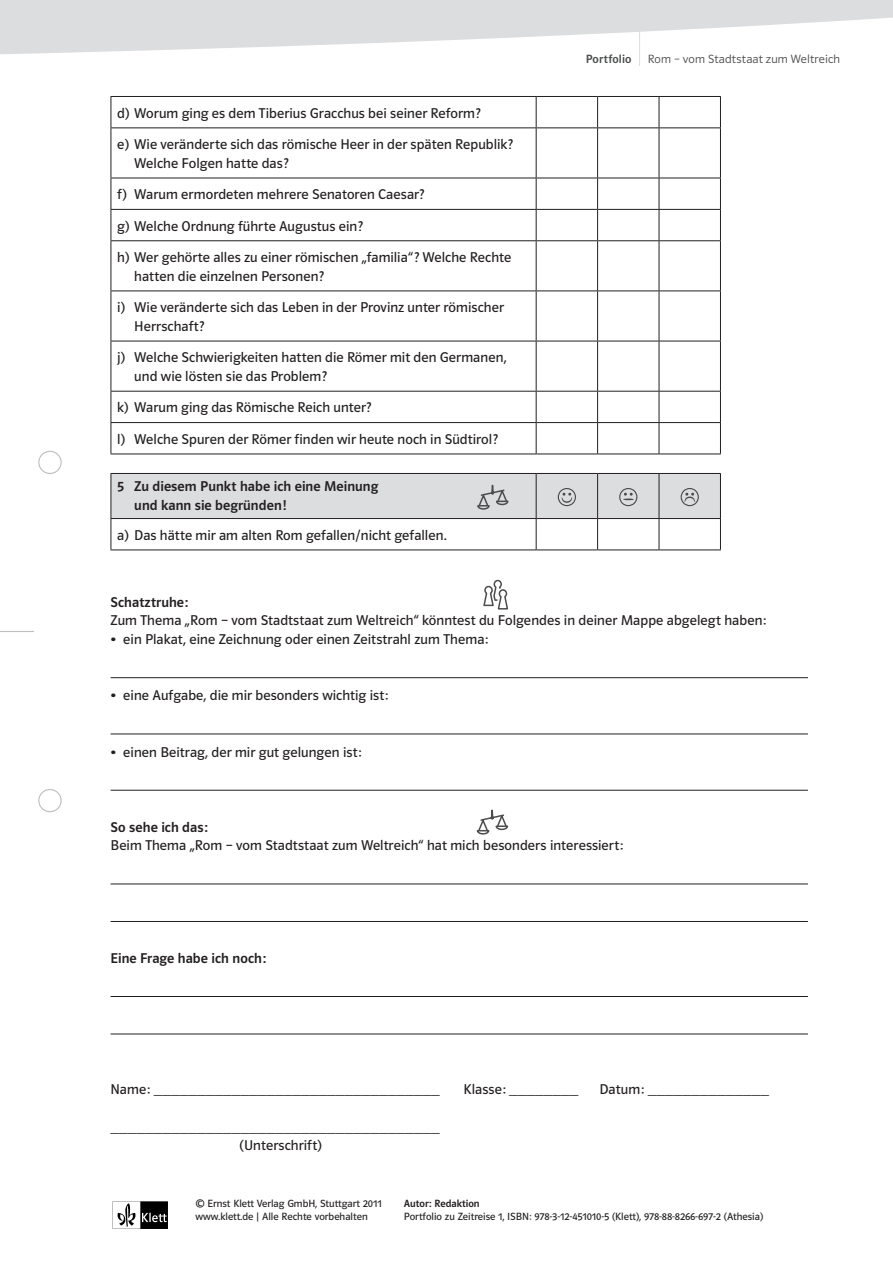
<style>
.page{position:relative;width:893px;height:1263px;background:#fff}
.page>*{position:absolute;margin:0;border:0;box-sizing:border-box;transform-origin:0 0}
.t1{font:14.25px/18.8px "Polo ST11 K Buch";letter-spacing:.005em;color:#231f20}
.t2{font:14.25px/18.8px "Polo ST11 K Krftg";letter-spacing:.005em;color:#231f20}
.t3{font:12px "Polo ST11 K Leicht";letter-spacing:.015em;color:#4b4c4d}
.t4{font:12px "Polo ST11 K Krftg";letter-spacing:.01em;color:#4b4c4d}
.t5{font:10.5px/12.8px "Polo ST11 K Buch";color:#231f20}
.t6{font:10.5px "Polo ST11 K Krftg";color:#231f20}
.s1{font-family:"Polo ST11 K Krftg"}
</style>
<div class="page">
<hr style="left:0;top:631px;width:34px;height:1px;background:#bcbdc0">
<div style="left:38px;top:451px;width:24px;height:23px;border:1px solid #bcbdc0;border-radius:50%"></div>
<div style="left:38px;top:789px;width:24px;height:23px;border:1px solid #bcbdc0;border-radius:50%"></div>
<hr style="left:111px;top:677px;width:697px;height:1px;background:#231f20">
<hr style="left:111px;top:733px;width:697px;height:1px;background:#231f20">
<hr style="left:111px;top:790px;width:697px;height:1px;background:#231f20">
<hr style="left:111px;top:883px;width:697px;height:1px;background:#231f20">
<hr style="left:111px;top:921px;width:697px;height:1px;background:#231f20">
<hr style="left:111px;top:996px;width:697px;height:1px;background:#231f20">
<hr style="left:111px;top:1033px;width:697px;height:1px;background:#231f20">
<svg style="left:112px;top:97px;width:608px;height:357px"></svg>
<hr style="left:536px;top:97px;width:1px;height:30px;background:#231f20">
<hr style="left:597px;top:97px;width:1px;height:30px;background:#231f20">
<hr style="left:659px;top:97px;width:1px;height:30px;background:#231f20">
<hr style="left:536px;top:128px;width:1px;height:50px;background:#231f20">
<hr style="left:597px;top:128px;width:1px;height:50px;background:#231f20">
<hr style="left:659px;top:128px;width:1px;height:50px;background:#231f20">
<hr style="left:536px;top:178px;width:1px;height:31px;background:#231f20">
<hr style="left:597px;top:178px;width:1px;height:31px;background:#231f20">
<hr style="left:659px;top:178px;width:1px;height:31px;background:#231f20">
<hr style="left:536px;top:210px;width:1px;height:30px;background:#231f20">
<hr style="left:597px;top:210px;width:1px;height:30px;background:#231f20">
<hr style="left:659px;top:210px;width:1px;height:30px;background:#231f20">
<hr style="left:536px;top:241px;width:1px;height:50px;background:#231f20">
<hr style="left:597px;top:241px;width:1px;height:50px;background:#231f20">
<hr style="left:659px;top:241px;width:1px;height:50px;background:#231f20">
<hr style="left:536px;top:291px;width:1px;height:50px;background:#231f20">
<hr style="left:597px;top:291px;width:1px;height:50px;background:#231f20">
<hr style="left:659px;top:291px;width:1px;height:50px;background:#231f20">
<hr style="left:536px;top:341px;width:1px;height:50px;background:#231f20">
<hr style="left:597px;top:341px;width:1px;height:50px;background:#231f20">
<hr style="left:659px;top:341px;width:1px;height:50px;background:#231f20">
<hr style="left:536px;top:392px;width:1px;height:30px;background:#231f20">
<hr style="left:597px;top:392px;width:1px;height:30px;background:#231f20">
<hr style="left:659px;top:392px;width:1px;height:30px;background:#231f20">
<hr style="left:536px;top:423px;width:1px;height:31px;background:#231f20">
<hr style="left:597px;top:423px;width:1px;height:31px;background:#231f20">
<hr style="left:659px;top:423px;width:1px;height:31px;background:#231f20">
<hr style="left:111px;top:96px;width:425px;height:1px;background:#231f20">
<hr style="left:111px;top:97px;width:1px;height:30px;background:#231f20">
<hr style="left:536px;top:96px;width:62px;height:1px;background:#231f20">
<hr style="left:598px;top:96px;width:61px;height:1px;background:#231f20">
<hr style="left:659px;top:96px;width:62px;height:1px;background:#231f20">
<hr style="left:720px;top:97px;width:1px;height:30px;background:#231f20">
<hr style="left:111px;top:127px;width:425px;height:1px;background:#231f20">
<hr style="left:111px;top:128px;width:1px;height:50px;background:#231f20">
<hr style="left:536px;top:127px;width:62px;height:1px;background:#231f20">
<hr style="left:598px;top:127px;width:61px;height:1px;background:#231f20">
<hr style="left:659px;top:127px;width:62px;height:1px;background:#231f20">
<hr style="left:720px;top:128px;width:1px;height:50px;background:#231f20">
<hr style="left:111px;top:178px;width:425px;height:1px;background:#231f20">
<hr style="left:111px;top:178px;width:1px;height:31px;background:#231f20">
<hr style="left:536px;top:178px;width:62px;height:1px;background:#231f20">
<hr style="left:598px;top:178px;width:61px;height:1px;background:#231f20">
<hr style="left:659px;top:178px;width:62px;height:1px;background:#231f20">
<hr style="left:720px;top:178px;width:1px;height:31px;background:#231f20">
<hr style="left:111px;top:209px;width:425px;height:1px;background:#231f20">
<hr style="left:111px;top:210px;width:1px;height:30px;background:#231f20">
<hr style="left:536px;top:209px;width:62px;height:1px;background:#231f20">
<hr style="left:598px;top:209px;width:61px;height:1px;background:#231f20">
<hr style="left:659px;top:209px;width:62px;height:1px;background:#231f20">
<hr style="left:720px;top:210px;width:1px;height:30px;background:#231f20">
<hr style="left:111px;top:240px;width:425px;height:1px;background:#231f20">
<hr style="left:111px;top:241px;width:1px;height:50px;background:#231f20">
<hr style="left:536px;top:240px;width:62px;height:1px;background:#231f20">
<hr style="left:598px;top:240px;width:61px;height:1px;background:#231f20">
<hr style="left:659px;top:240px;width:62px;height:1px;background:#231f20">
<hr style="left:720px;top:241px;width:1px;height:50px;background:#231f20">
<hr style="left:111px;top:291px;width:425px;height:1px;background:#231f20">
<hr style="left:111px;top:291px;width:1px;height:50px;background:#231f20">
<hr style="left:536px;top:291px;width:62px;height:1px;background:#231f20">
<hr style="left:598px;top:291px;width:61px;height:1px;background:#231f20">
<hr style="left:659px;top:291px;width:62px;height:1px;background:#231f20">
<hr style="left:720px;top:291px;width:1px;height:50px;background:#231f20">
<hr style="left:111px;top:341px;width:425px;height:1px;background:#231f20">
<hr style="left:111px;top:341px;width:1px;height:50px;background:#231f20">
<hr style="left:536px;top:341px;width:62px;height:1px;background:#231f20">
<hr style="left:598px;top:341px;width:61px;height:1px;background:#231f20">
<hr style="left:659px;top:341px;width:62px;height:1px;background:#231f20">
<hr style="left:720px;top:341px;width:1px;height:50px;background:#231f20">
<hr style="left:111px;top:391px;width:425px;height:1px;background:#231f20">
<hr style="left:111px;top:392px;width:1px;height:30px;background:#231f20">
<hr style="left:536px;top:391px;width:62px;height:1px;background:#231f20">
<hr style="left:598px;top:391px;width:61px;height:1px;background:#231f20">
<hr style="left:659px;top:391px;width:62px;height:1px;background:#231f20">
<hr style="left:720px;top:392px;width:1px;height:30px;background:#231f20">
<hr style="left:111px;top:422px;width:425px;height:1px;background:#231f20">
<hr style="left:111px;top:423px;width:1px;height:31px;background:#231f20">
<hr style="left:536px;top:422px;width:62px;height:1px;background:#231f20">
<hr style="left:598px;top:422px;width:61px;height:1px;background:#231f20">
<hr style="left:659px;top:422px;width:62px;height:1px;background:#231f20">
<hr style="left:720px;top:423px;width:1px;height:31px;background:#231f20">
<hr style="left:111px;top:454px;width:425px;height:1px;background:#231f20">
<hr style="left:536px;top:454px;width:62px;height:1px;background:#231f20">
<hr style="left:598px;top:454px;width:61px;height:1px;background:#231f20">
<hr style="left:659px;top:454px;width:62px;height:1px;background:#231f20">
<hr style="left:659px;top:473px;width:62px;height:1px;background:#231f20">
<hr style="left:720px;top:474px;width:1px;height:44px;background:#231f20">
<hr style="left:659px;top:518px;width:62px;height:1px;background:#231f20">
<hr style="left:720px;top:519px;width:1px;height:30px;background:#231f20">
<hr style="left:659px;top:549px;width:62px;height:1px;background:#231f20">
<svg style="left:111px;top:473px;width:609px;height:77px"></svg>
<svg style="left:483px;top:579px;width:26px;height:31px"></svg>
<svg style="left:476px;top:809px;width:33px;height:26px"></svg>
<svg style="left:113px;top:1201px;width:55px;height:28px"></svg>
<hr style="left:639px;top:0;width:1px;height:66px;background:#dcdddf">
<svg style="left:0;top:0;width:893px;height:55px;fill:#dcdddf"></svg>
<p class="t1" style="left:117px;top:104px;width:365px">d) Worum ging es dem Tiberius Gracchus bei seiner Reform?</p>
<p class="t1" style="left:134px;top:135px;width:380px;text-indent:-17px">e) Wie veränderte sich das römische Heer in der späten Republik?<br>Welche Folgen hatte das?</p>
<p class="t1" style="left:117px;top:185px;width:309px">f) Warum ermordeten mehrere Senatoren Caesar?</p>
<p class="t1" style="left:117px;top:217px;width:247px">g) Welche Ordnung führte Augustus ein?</p>
<p class="t1" style="left:134px;top:248px;width:378px;text-indent:-17px">h) Wer gehörte alles zu einer römischen „familia“? Welche Rechte hatten die einzelnen Personen?</p>
<p class="t1" style="left:134px;top:298px;width:371px;text-indent:-17px">i) Wie veränderte sich das Leben in der Provinz unter römischer<br>Herrschaft?</p>
<p class="t1" style="left:134px;top:348px;width:374px;text-indent:-17px">j) Welche Schwierigkeiten hatten die Römer mit den Germanen, und wie lösten sie das Problem?</p>
<p class="t1" style="left:117px;top:398px;width:255px">k) Warum ging das Römische Reich unter?</p>
<p class="t1" style="left:117px;top:430px;width:382px">l) Welche Spuren der Römer finden wir heute noch in Südtirol?</p>
<p class="t2" style="left:134px;top:477px;width:245px;text-indent:-17px">5 Zu diesem Punkt habe ich eine Meinung und kann sie begründen!</p>
<p class="t1" style="left:117px;top:526px;width:331px">a) Das hätte mir am alten Rom gefallen/nicht gefallen.</p>
<p class="t4" style="left:586px;top:53px;width:47px">Portfolio</p>
<p class="t3" style="left:648px;top:53px;width:194px">Rom – vom Stadtstaat zum Weltreich</p>
<p class="t2" style="left:111px;top:592px;width:79px">Schatztruhe:</p>
<p class="t1" style="left:111px;top:611px;width:657px">Zum Thema „Rom – vom Stadtstaat zum Weltreich“ könntest du Folgendes in deiner Mappe abgelegt haben:</p>
<p class="t1" style="left:111px;top:630px;width:379px"><span class="s1">•</span> ein Plakat, eine Zeichnung oder einen Zeitstrahl zum Thema:</p>
<p class="t1" style="left:111px;top:686px;width:279px"><span class="s1">•</span> eine Aufgabe, die mir besonders wichtig ist:</p>
<p class="t1" style="left:111px;top:742px;width:252px"><span class="s1">•</span> einen Beitrag, der mir gut gelungen ist:</p>
<p class="t2" style="left:111px;top:817px;width:99px">So sehe ich das:</p>
<p class="t1" style="left:111px;top:836px;width:514px">Beim Thema „Rom – vom Stadtstaat zum Weltreich“ hat mich besonders interessiert:</p>
<p class="t2" style="left:111px;top:949px;width:157px">Eine Frage habe ich noch:</p>
<p class="t1" style="left:111px;top:1080px;width:331px">Name: _________________________________</p>
<p class="t1" style="left:463px;top:1080px;width:116px">Klasse: ________</p>
<p class="t1" style="left:600px;top:1080px;width:171px">Datum: ______________</p>
<p class="t1" style="left:240px;top:1118px;width:202px;text-indent:-129px">______________________________________ (Unterschrift)</p>
<p class="t5" style="left:196px;top:1197px;width:188px">© Ernst Klett Verlag GmbH, Stuttgart 2011 www.klett.de | Alle Rechte vorbehalten</p>
<p class="t6" style="left:404px;top:1198px;width:77px">Autor: Redaktion</p>
<p class="t5" style="left:404px;top:1210px;width:361px">Portfolio zu Zeitreise 1, ISBN: 978-3-12-451010-5 (Klett), 978-88-8266-697-2 (Athesia)</p>
</div>
